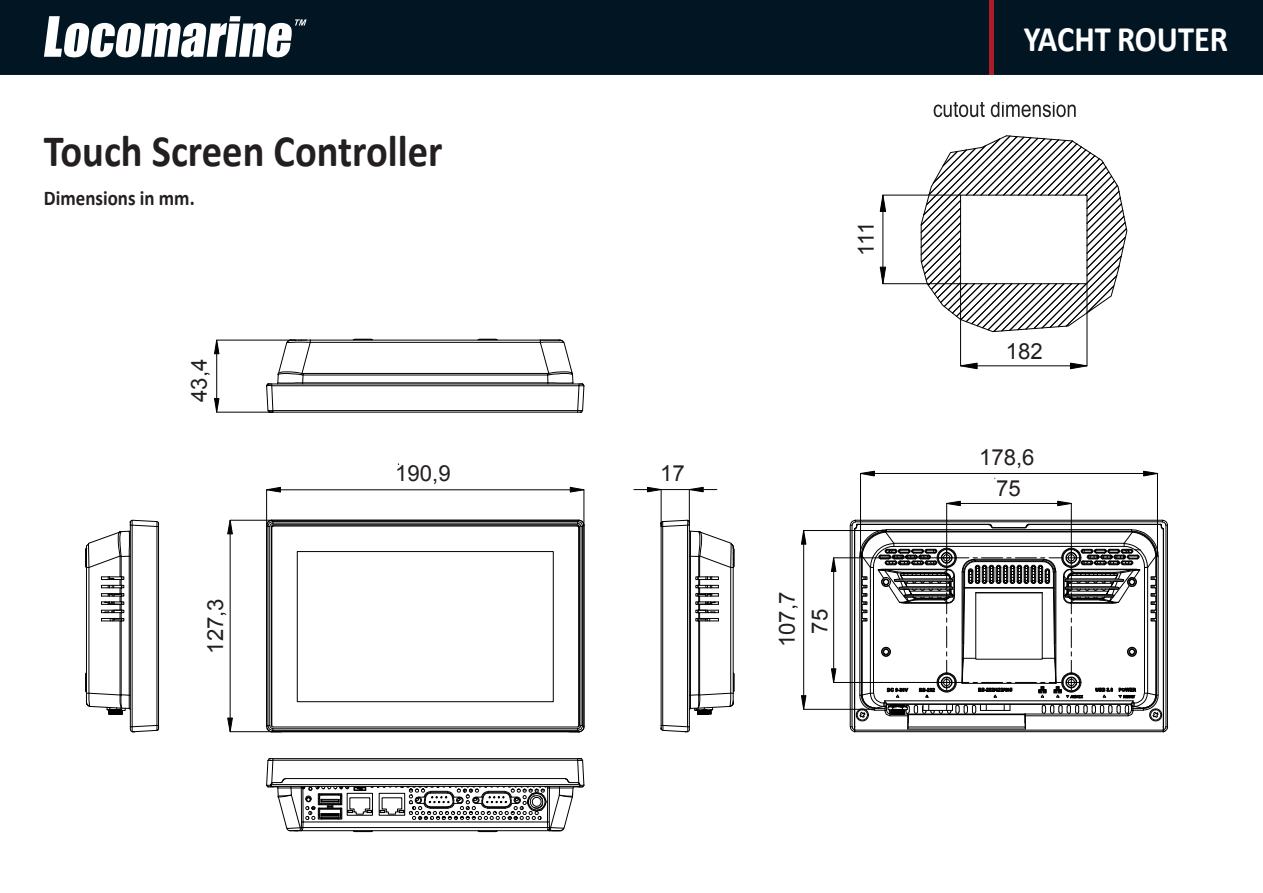
<style>
.page{position:relative;width:1263px;height:893px;background:#fff}
.page>*{position:absolute;margin:0;border:0;box-sizing:border-box;transform-origin:0 0}
.t1{font:700 45px "Calibri";color:#231f20;scale:.9 1}
.t2{font:700 36px "Calibri";color:#fff;scale:.9 1}
.t3{font:22.2px/30.3px "Arial";color:#231f20;text-align:center}
.t4{font:700 21px "Calibri";color:#231f20;scale:.9 1}
</style>
<div class="page">
<div style="left:0;top:0;width:1263px;height:77px;background:#011622"></div>
<svg style="left:44px;top:16px;width:263px;height:41px"></svg>
<hr style="left:990px;top:0;width:4px;height:76px;background:#a81d26">
<hr style="left:0;top:75px;width:1263px;height:1px;background:#fff">
<div style="left:297px;top:551px;width:256px;height:151px;border:1px solid #000"></div>
<hr style="left:578px;top:528px;width:1px;height:198px;background:#000">
<hr style="left:273px;top:526px;width:304px;height:1px;background:#000">
<hr style="left:269px;top:526px;width:1px;height:199px;background:#000">
<hr style="left:273px;top:523px;width:305px;height:1px;background:#000">
<hr style="left:581px;top:526px;width:1px;height:199px;background:#000">
<hr style="left:582px;top:526px;width:1px;height:199px;background:#000">
<hr style="left:268px;top:526px;width:1px;height:199px;background:#000">
<hr style="left:273px;top:521px;width:305px;height:1px;background:#000">
<hr style="left:579px;top:526px;width:1px;height:199px;background:#000">
<hr style="left:273px;top:525px;width:305px;height:1px;background:#000">
<hr style="left:271px;top:526px;width:1px;height:199px;background:#000">
<svg style="left:267px;top:519px;width:7px;height:9px"></svg>
<svg style="left:576px;top:519px;width:8px;height:9px"></svg>
<hr style="left:272px;top:520px;width:307px;height:1px;background:#000">
<hr style="left:584px;top:525px;width:1px;height:202px;background:#000">
<hr style="left:266px;top:525px;width:1px;height:202px;background:#000">
<svg style="left:266px;top:725px;width:319px;height:8px;background:#737373"></svg>
<hr style="left:584px;top:490px;width:1px;height:35px;background:#000">
<hr style="left:266px;top:490px;width:1px;height:35px;background:#000">
<hr style="left:280px;top:489px;width:290px;height:1px;background:#000">
<svg style="left:570px;top:487px;width:15px;height:6px"></svg>
<svg style="left:266px;top:487px;width:15px;height:6px"></svg>
<hr style="left:230px;top:520px;width:42px;height:1px;background:#000">
<hr style="left:230px;top:731px;width:41px;height:1px;background:#000">
<hr style="left:230px;top:534px;width:1px;height:184px;background:#000">
<svg style="left:227px;top:519px;width:6px;height:15px"></svg>
<svg style="left:227px;top:717px;width:6px;height:16px"></svg>
<svg style="left:660px;top:520px;width:75px;height:212px"></svg>
<hr style="left:689px;top:490px;width:1px;height:35px;background:#000">
<hr style="left:661px;top:490px;width:1px;height:36px;background:#000">
<svg style="left:634px;top:487px;width:83px;height:5px"></svg>
<svg style="left:266px;top:339px;width:318px;height:74px"></svg>
<hr style="left:217px;top:340px;width:80px;height:1px;background:#000">
<hr style="left:217px;top:412px;width:56px;height:1px;background:#000">
<hr style="left:216px;top:354px;width:1px;height:44px;background:#000">
<svg style="left:214px;top:339px;width:6px;height:15px"></svg>
<svg style="left:214px;top:398px;width:6px;height:15px"></svg>
<svg style="left:266px;top:758px;width:319px;height:74px"></svg>
<svg style="left:85px;top:520px;width:74px;height:213px"></svg>
<hr style="left:804px;top:530px;width:82px;height:1px;background:#000">
<hr style="left:804px;top:709px;width:71px;height:1px;background:#000">
<hr style="left:803px;top:544px;width:1px;height:152px;background:#000">
<svg style="left:801px;top:530px;width:5px;height:15px"></svg>
<svg style="left:801px;top:695px;width:5px;height:15px"></svg>
<hr style="left:860px;top:473px;width:1px;height:83px;background:#000">
<hr style="left:1157px;top:473px;width:1px;height:83px;background:#000">
<hr style="left:874px;top:473px;width:269px;height:1px;background:#000">
<svg style="left:861px;top:471px;width:14px;height:6px"></svg>
<svg style="left:1143px;top:471px;width:14px;height:6px"></svg>
<hr style="left:946px;top:503px;width:1px;height:62px;background:#000">
<hr style="left:1071px;top:503px;width:1px;height:62px;background:#000">
<hr style="left:960px;top:503px;width:98px;height:1px;background:#000">
<svg style="left:946px;top:501px;width:15px;height:5px"></svg>
<svg style="left:1057px;top:501px;width:15px;height:5px"></svg>
<hr style="left:834px;top:558px;width:120px;height:1px;background:#000">
<hr style="left:834px;top:682px;width:120px;height:1px;background:#000">
<hr style="left:833px;top:571px;width:1px;height:98px;background:#000">
<svg style="left:831px;top:557px;width:5px;height:15px"></svg>
<svg style="left:831px;top:668px;width:5px;height:15px"></svg>
<svg style="left:850px;top:520px;width:318px;height:213px"></svg>
<hr style="left:960px;top:284px;width:1px;height:82px;background:#000">
<hr style="left:1087px;top:284px;width:1px;height:82px;background:#000">
<hr style="left:977px;top:366px;width:93px;height:1px;background:#000">
<svg style="left:960px;top:363px;width:18px;height:6px"></svg>
<svg style="left:1070px;top:363px;width:18px;height:6px"></svg>
<hr style="left:883px;top:195px;width:77px;height:1px;background:#000">
<hr style="left:883px;top:283px;width:77px;height:1px;background:#000">
<hr style="left:883px;top:211px;width:1px;height:56px;background:#000">
<svg style="left:880px;top:194px;width:6px;height:18px"></svg>
<svg style="left:880px;top:267px;width:6px;height:18px"></svg>
<svg style="left:920px;top:135px;width:207px;height:197px"></svg>
<svg style="left:934px;top:102px;width:51px;height:15px"></svg>
<svg style="left:991px;top:102px;width:85px;height:15px"></svg>
<hr style="left:989px;top:0;width:4px;height:73px;background:#a81d26">
<hr style="left:0;top:76px;width:1263px;height:1px;background:#fff">
<p class="t1" style="left:44px;top:122px;width:444px">Touch Screen Controller</p>
<p class="t4" style="left:44px;top:185px;width:169px">Dimensions in mm.</p>
<p class="t3" style="left:184px;top:402px;width:45px;rotate:-90deg">43,4</p>
<p class="t3" style="left:200px;top:654px;width:57px;rotate:-90deg">127,3</p>
<p class="t3" style="left:395px;top:459px;width:57px">190,9</p>
<p class="t3" style="left:660px;top:458px;width:26px">17</p>
<p class="t3" style="left:851px;top:256px;width:36px;rotate:-90deg">111</p>
<p class="t3" style="left:771px;top:647px;width:57px;line-height:32.5px;rotate:-90deg">107,7<br>75</p>
<p class="t2" style="left:1024px;top:16px;width:228px">YACHT ROUTER</p>
<p class="t3" style="left:1006px;top:336px;width:38px">182</p>
<p class="t3" style="left:979px;top:443px;width:57px">178,6<br>75</p>
</div>
